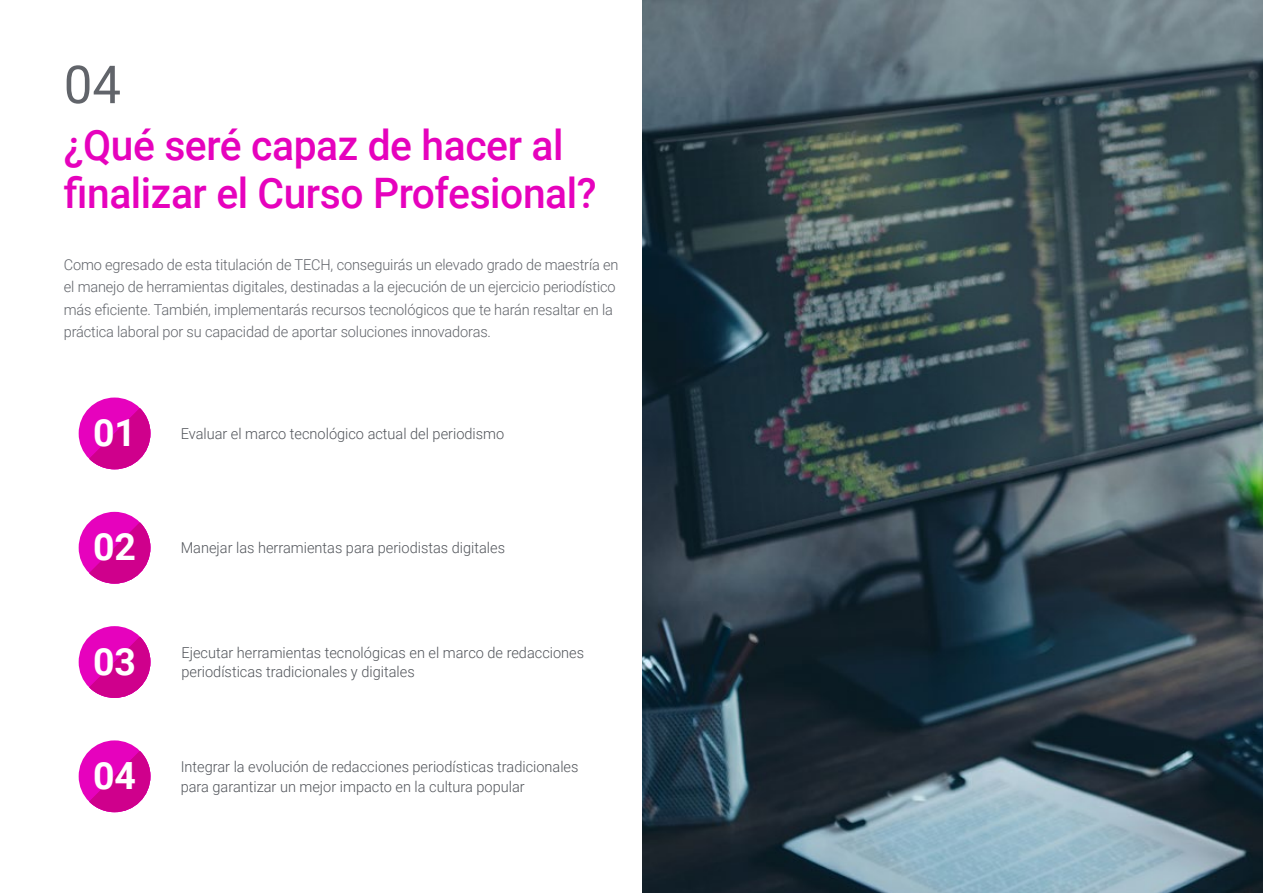
<style>
.page{position:relative;width:1263px;height:893px;background:#fff}
.page>*{position:absolute;margin:0;border:0;box-sizing:border-box;transform-origin:0 0}
.t1{font:52.5px "Roboto";color:#61646a}
.t2{font:500 42px/48px "Roboto";letter-spacing:-.01em;color:#e602bd}
.t3{font:700 37.5px "Roboto";color:#fff}
.t4{font:300 15px/22.5px "Roboto";letter-spacing:-.01em;color:#61646a}
.t5{font:300 15px/19.5px "Roboto";color:#52555b}
</style>
<div class="page">
<div style="left:79px;top:512px;width:71px;height:72px;background:#e602bd;border-radius:50%"></div>
<svg style="left:89px;top:522px;width:61px;height:62px"></svg>
<div style="left:79px;top:740px;width:71px;height:72px;background:#e602bd;border-radius:50%"></div>
<svg style="left:89px;top:751px;width:61px;height:61px"></svg>
<div style="left:79px;top:626px;width:71px;height:72px;background:#e602bd;border-radius:50%"></div>
<svg style="left:89px;top:637px;width:61px;height:61px"></svg>
<div style="left:79px;top:398px;width:71px;height:71px;background:#e602bd;border-radius:50%"></div>
<svg style="left:89px;top:408px;width:61px;height:61px"></svg>
<img style="left:642px;top:0;width:621px;height:893px">
<h1 class="t1" style="left:64px;top:48px;width:59px">04</h1>
<h2 class="t2" style="left:64px;top:119px;width:534px">¿Qué seré capaz de hacer al finalizar el Curso Profesional?</h2>
<p class="t4" style="left:64px;top:253px;width:556px">Como egresado de esta titulación de TECH, conseguirás un elevado grado de maestría en el manejo de herramientas digitales, destinadas a la ejecución de un ejercicio periodístico más eficiente. También, implementarás recursos tecnológicos que te harán resaltar en la práctica laboral por su capacidad de aportar soluciones innovadoras.</p>
<h3 class="t3" style="left:93px;top:407px;width:45px">01</h3>
<p class="t5" style="left:181px;top:423px;width:325px">Evaluar el marco tecnológico actual del periodismo</p>
<h3 class="t3" style="left:93px;top:521px;width:45px">02</h3>
<p class="t5" style="left:181px;top:538px;width:326px">Manejar las herramientas para periodistas digitales</p>
<h3 class="t3" style="left:93px;top:635px;width:45px">03</h3>
<p class="t5" style="left:181px;top:642px;width:404px">Ejecutar herramientas tecnológicas en el marco de redacciones periodísticas tradicionales y digitales</p>
<h3 class="t3" style="left:93px;top:749px;width:45px">04</h3>
<p class="t5" style="left:181px;top:756px;width:399px">Integrar la evolución de redacciones periodísticas tradicionales para garantizar un mejor impacto en la cultura popular</p>
</div>
